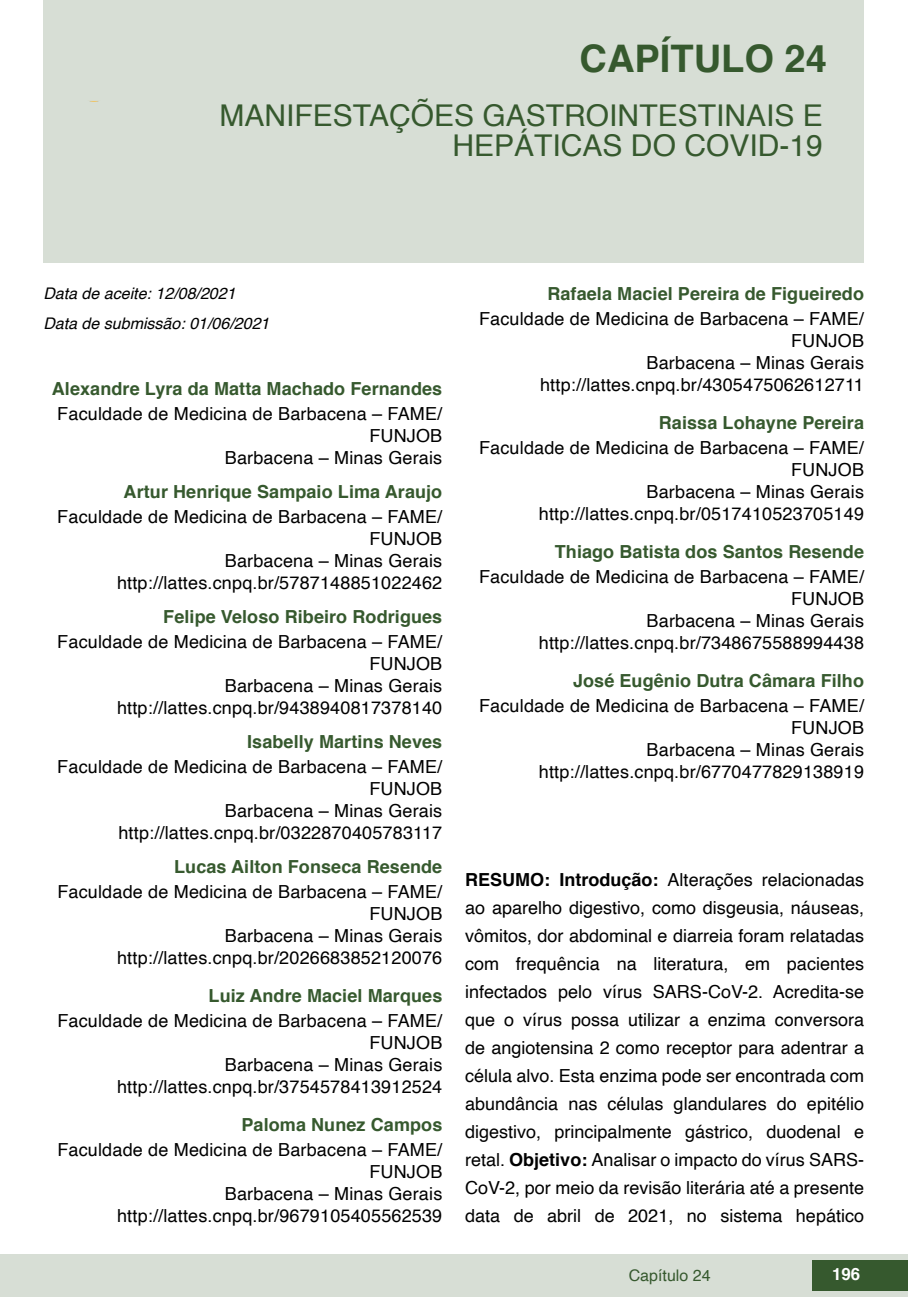
<style>
.page{position:relative;width:908px;height:1304px;background:#fff}
.page>*{position:absolute;margin:0;border:0;box-sizing:border-box;transform-origin:0 0}
.cap{font:700 38px "Helvetica";color:#36592e}
.nome_artigos{font:30px/30px "Helvetica";color:#36592e;text-align:right}
.info_autores{font:18px/22px "Helvetica";letter-spacing:.01em;color:#000;text-align:right}
.Resumos_e_PC_TXT{font:18px/28px "Helvetica";color:#000;text-align:justify}
.nome_autores{font:700 18px "Helvetica";letter-spacing:.005em;color:#36592e}
.t1{font:700 16.8px "Helvetica";color:#fff}
.data{font:italic 16px "Helvetica";color:#000}
.t2{font:16px "Helvetica";color:#36592e}
.s1{font-weight:700}
</style>
<div class="page">
<div style="left:0;top:1254px;width:906px;height:43px;background:#d7ded5"></div>
<div style="left:812px;top:1261px;width:95px;height:30px;background:#36592e"></div>
<div style="left:43px;top:0;width:820px;height:263px;background:#d7ded5"></div>
<p class="cap" style="left:579px;top:28px;width:249px">CAPÍTULO 24</p>
<p class="nome_artigos" style="left:219px;top:102px;width:604px">MANIFESTAÇÕES GASTROINTESTINAIS E<br>HEPÁTICAS DO COVID-19</p>
<p class="data" style="left:43px;top:280px;width:194px">Data de aceite: 12/08/2021</p>
<p class="data" style="left:43px;top:311px;width:227px">Data de submissão: 01/06/2021</p>
<p class="nome_autores" style="left:52px;top:374px;width:392px">Alexandre Lyra da Matta Machado Fernandes</p>
<p class="info_autores" style="left:57px;top:403px;width:386px">Faculdade de Medicina de Barbacena – FAME/<br>FUNJOB</p>
<p class="info_autores" style="left:225px;top:447px;width:219px">Barbacena – Minas Gerais</p>
<p class="nome_autores" style="left:124px;top:477px;width:320px">Artur Henrique Sampaio Lima Araujo</p>
<p class="info_autores" style="left:57px;top:506px;width:386px">Faculdade de Medicina de Barbacena – FAME/<br>FUNJOB</p>
<p class="info_autores" style="left:225px;top:550px;width:219px">Barbacena – Minas Gerais</p>
<p class="info_autores" style="left:117px;top:572px;width:326px">http://lattes.cnpq.br/5787148851022462</p>
<p class="nome_autores" style="left:163px;top:602px;width:280px">Felipe Veloso Ribeiro Rodrigues</p>
<p class="info_autores" style="left:57px;top:631px;width:386px">Faculdade de Medicina de Barbacena – FAME/<br>FUNJOB</p>
<p class="info_autores" style="left:225px;top:675px;width:219px">Barbacena – Minas Gerais</p>
<p class="info_autores" style="left:117px;top:697px;width:326px">http://lattes.cnpq.br/9438940817378140</p>
<p class="nome_autores" style="left:247px;top:727px;width:196px">Isabelly Martins Neves</p>
<p class="info_autores" style="left:57px;top:756px;width:386px">Faculdade de Medicina de Barbacena – FAME/<br>FUNJOB</p>
<p class="info_autores" style="left:225px;top:800px;width:219px">Barbacena – Minas Gerais</p>
<p class="info_autores" style="left:118px;top:822px;width:325px">http://lattes.cnpq.br/0322870405783117</p>
<p class="nome_autores" style="left:174px;top:852px;width:269px">Lucas Ailton Fonseca Resende</p>
<p class="info_autores" style="left:57px;top:881px;width:386px">Faculdade de Medicina de Barbacena – FAME/<br>FUNJOB</p>
<p class="info_autores" style="left:225px;top:925px;width:219px">Barbacena – Minas Gerais</p>
<p class="info_autores" style="left:117px;top:947px;width:326px">http://lattes.cnpq.br/2026683852120076</p>
<p class="nome_autores" style="left:208px;top:981px;width:235px">Luiz Andre Maciel Marques</p>
<p class="info_autores" style="left:57px;top:1010px;width:386px">Faculdade de Medicina de Barbacena – FAME/<br>FUNJOB</p>
<p class="info_autores" style="left:225px;top:1054px;width:219px">Barbacena – Minas Gerais</p>
<p class="info_autores" style="left:117px;top:1076px;width:326px">http://lattes.cnpq.br/3754578413912524</p>
<p class="nome_autores" style="left:241px;top:1110px;width:202px">Paloma Nunez Campos</p>
<p class="info_autores" style="left:57px;top:1139px;width:386px">Faculdade de Medicina de Barbacena – FAME/<br>FUNJOB</p>
<p class="info_autores" style="left:225px;top:1183px;width:219px">Barbacena – Minas Gerais</p>
<p class="info_autores" style="left:117px;top:1205px;width:326px">http://lattes.cnpq.br/9679105405562539</p>
<p class="nome_autores" style="left:547px;top:279px;width:318px">Rafaela Maciel Pereira de Figueiredo</p>
<p class="info_autores" style="left:479px;top:309px;width:386px">Faculdade de Medicina de Barbacena – FAME/<br>FUNJOB</p>
<p class="info_autores" style="left:646px;top:353px;width:219px">Barbacena – Minas Gerais</p>
<p class="info_autores" style="left:540px;top:375px;width:325px">http://lattes.cnpq.br/4305475062612711</p>
<p class="nome_autores" style="left:658px;top:408px;width:206px">Raissa Lohayne Pereira</p>
<p class="info_autores" style="left:479px;top:438px;width:386px">Faculdade de Medicina de Barbacena – FAME/<br>FUNJOB</p>
<p class="info_autores" style="left:646px;top:482px;width:219px">Barbacena – Minas Gerais</p>
<p class="info_autores" style="left:538px;top:504px;width:326px">http://lattes.cnpq.br/0517410523705149</p>
<p class="nome_autores" style="left:554px;top:537px;width:310px">Thiago Batista dos Santos Resende</p>
<p class="info_autores" style="left:479px;top:567px;width:386px">Faculdade de Medicina de Barbacena – FAME/<br>FUNJOB</p>
<p class="info_autores" style="left:646px;top:611px;width:219px">Barbacena – Minas Gerais</p>
<p class="info_autores" style="left:538px;top:633px;width:326px">http://lattes.cnpq.br/7348675588994438</p>
<p class="nome_autores" style="left:572px;top:666px;width:292px">José Eugênio Dutra Câmara Filho</p>
<p class="info_autores" style="left:479px;top:696px;width:386px">Faculdade de Medicina de Barbacena – FAME/<br>FUNJOB</p>
<p class="info_autores" style="left:646px;top:740px;width:219px">Barbacena – Minas Gerais</p>
<p class="info_autores" style="left:538px;top:762px;width:326px">http://lattes.cnpq.br/6770477829138919</p>
<p class="Resumos_e_PC_TXT" style="left:465px;top:866px;width:400px"><span class="s1">RESUMO: Introdução:</span> Alterações relacionadas ao aparelho digestivo, como disgeusia, náuseas, vômitos, dor abdominal e diarreia foram relatadas com frequência na literatura, em pacientes infectados pelo vírus SARS-CoV-2. Acredita-se que o vírus possa utilizar a enzima conversora de angiotensina 2 como receptor para adentrar a célula alvo. Esta enzima pode ser encontrada com abundância nas células glandulares do epitélio digestivo, principalmente gástrico, duodenal e retal. <span class="s1">Objetivo:</span> Analisar o impacto do vírus SARS-CoV-2, por meio da revisão literária até a presente data de abril de 2021, no sistema hepático</p>
<p class="t2" style="left:628px;top:1263px;width:83px">Capítulo 24</p>
<p class="t1" style="left:831px;top:1261px;width:30px">196</p>
</div>
